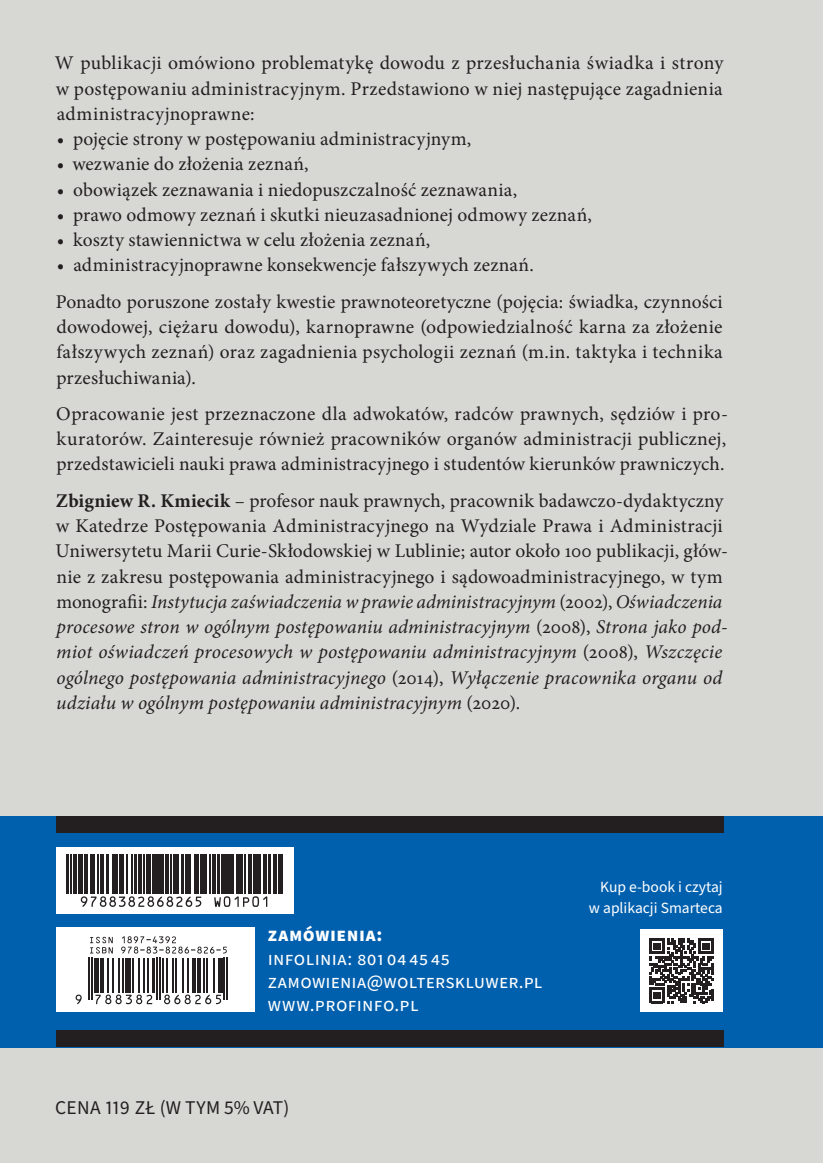
<style>
.page{position:relative;width:823px;height:1163px;background:#fff}
.page>*{position:absolute;margin:0;border:0;box-sizing:border-box;transform-origin:0 0}
.t1{font:19.4px/25.2px "Minion Pro";letter-spacing:.01em;color:#231f20;text-align:justify}
.t2{font:19.4px/23.4px "Source Sans Pro";letter-spacing:.02em;color:#fff}
.t3{font:19.4px "Source Sans Pro";letter-spacing:.01em;color:#231f20}
.t4{font:700 19.4px "Source Sans Pro";letter-spacing:.03em;color:#fff}
.t5{font:15.6px/21.4px "Source Sans Pro";color:#fff;text-align:right}
.s1{font-weight:700}
.s2{font-style:italic}
</style>
<div class="page">
<div style="left:0;top:0;width:821px;height:1162px;background:#d7d7d3"></div>
<div style="left:810px;top:0;width:12px;height:1162px;background:#d7d7d3"></div>
<div style="left:0;top:815px;width:822px;height:232px;background:#0160ae"></div>
<hr style="left:822px;top:815px;width:1px;height:232px;background:#0160ae">
<div style="left:56px;top:1030px;width:667px;height:17px;background:#231f20"></div>
<div style="left:56px;top:815px;width:667px;height:17px;background:#231f20"></div>
<svg style="left:56px;top:847px;width:237px;height:66px;background:#c6c5c5"></svg>
<hr style="left:67px;top:854px;width:2px;height:39px;background:#231f20">
<hr style="left:70px;top:854px;width:1px;height:39px;background:#231f20">
<hr style="left:73px;top:854px;width:3px;height:39px;background:#231f20">
<hr style="left:79px;top:854px;width:4px;height:39px;background:#231f20">
<hr style="left:84px;top:854px;width:1px;height:39px;background:#231f20">
<hr style="left:86px;top:854px;width:1px;height:39px;background:#231f20">
<div style="left:90px;top:854px;width:5px;height:39px;background:#231f20"></div>
<hr style="left:97px;top:854px;width:1px;height:39px;background:#231f20">
<hr style="left:100px;top:854px;width:1px;height:39px;background:#231f20">
<hr style="left:102px;top:854px;width:1px;height:39px;background:#231f20">
<hr style="left:107px;top:854px;width:2px;height:39px;background:#231f20">
<hr style="left:112px;top:854px;width:1px;height:39px;background:#231f20">
<hr style="left:114px;top:854px;width:3px;height:39px;background:#231f20">
<hr style="left:120px;top:854px;width:2px;height:39px;background:#231f20">
<hr style="left:123px;top:854px;width:1px;height:39px;background:#231f20">
<hr style="left:126px;top:854px;width:1px;height:39px;background:#231f20">
<hr style="left:131px;top:854px;width:1px;height:39px;background:#231f20">
<hr style="left:135px;top:854px;width:2px;height:39px;background:#231f20">
<hr style="left:138px;top:854px;width:3px;height:39px;background:#231f20">
<hr style="left:143px;top:854px;width:1px;height:39px;background:#231f20">
<hr style="left:146px;top:854px;width:3px;height:39px;background:#231f20">
<hr style="left:150px;top:854px;width:1px;height:39px;background:#231f20">
<hr style="left:152px;top:854px;width:4px;height:39px;background:#231f20">
<hr style="left:157px;top:854px;width:3px;height:39px;background:#231f20">
<hr style="left:162px;top:854px;width:2px;height:39px;background:#231f20">
<hr style="left:165px;top:854px;width:3px;height:39px;background:#231f20">
<hr style="left:170px;top:854px;width:1px;height:39px;background:#231f20">
<hr style="left:173px;top:854px;width:3px;height:39px;background:#231f20">
<hr style="left:177px;top:854px;width:2px;height:39px;background:#231f20">
<hr style="left:181px;top:854px;width:2px;height:39px;background:#231f20">
<hr style="left:185px;top:854px;width:3px;height:39px;background:#231f20">
<hr style="left:190px;top:854px;width:1px;height:39px;background:#231f20">
<hr style="left:194px;top:854px;width:2px;height:39px;background:#231f20">
<hr style="left:197px;top:854px;width:1px;height:39px;background:#231f20">
<hr style="left:200px;top:854px;width:4px;height:39px;background:#231f20">
<hr style="left:205px;top:854px;width:2px;height:39px;background:#231f20">
<hr style="left:209px;top:854px;width:1px;height:39px;background:#231f20">
<hr style="left:212px;top:854px;width:3px;height:39px;background:#231f20">
<hr style="left:218px;top:854px;width:2px;height:39px;background:#231f20">
<hr style="left:221px;top:854px;width:3px;height:39px;background:#231f20">
<hr style="left:225px;top:854px;width:3px;height:39px;background:#231f20">
<hr style="left:229px;top:854px;width:3px;height:39px;background:#231f20">
<hr style="left:233px;top:854px;width:1px;height:39px;background:#231f20">
<hr style="left:236px;top:854px;width:3px;height:39px;background:#231f20">
<hr style="left:240px;top:854px;width:2px;height:39px;background:#231f20">
<hr style="left:244px;top:854px;width:2px;height:39px;background:#231f20">
<hr style="left:248px;top:854px;width:3px;height:39px;background:#231f20">
<hr style="left:253px;top:854px;width:2px;height:39px;background:#231f20">
<div style="left:256px;top:854px;width:5px;height:39px;background:#231f20"></div>
<hr style="left:263px;top:854px;width:1px;height:39px;background:#231f20">
<hr style="left:265px;top:854px;width:1px;height:39px;background:#231f20">
<hr style="left:268px;top:854px;width:2px;height:39px;background:#231f20">
<hr style="left:274px;top:854px;width:3px;height:39px;background:#231f20">
<hr style="left:278px;top:854px;width:1px;height:39px;background:#231f20">
<hr style="left:280px;top:854px;width:2px;height:39px;background:#231f20">
<svg style="left:81px;top:896px;width:120px;height:10px"></svg>
<svg style="left:214px;top:896px;width:53px;height:10px"></svg>
<div style="left:639px;top:929px;width:83px;height:82px;background:#fff"></div>
<svg style="left:649px;top:938px;width:64px;height:65px"></svg>
<div style="left:56px;top:927px;width:198px;height:84px;background:#fff"></div>
<svg style="left:76px;top:994px;width:6px;height:9px"></svg>
<hr style="left:88px;top:957px;width:2px;height:42px;background:#231f20">
<hr style="left:91px;top:957px;width:2px;height:42px;background:#231f20">
<div style="left:94px;top:957px;width:5px;height:35px;background:#231f20"></div>
<hr style="left:100px;top:957px;width:3px;height:35px;background:#231f20">
<hr style="left:108px;top:957px;width:1px;height:35px;background:#231f20">
<hr style="left:112px;top:957px;width:1px;height:35px;background:#231f20">
<hr style="left:118px;top:957px;width:1px;height:35px;background:#231f20">
<hr style="left:122px;top:957px;width:2px;height:35px;background:#231f20">
<div style="left:125px;top:957px;width:6px;height:35px;background:#231f20"></div>
<hr style="left:132px;top:957px;width:2px;height:35px;background:#231f20">
<hr style="left:138px;top:957px;width:2px;height:35px;background:#231f20">
<hr style="left:143px;top:957px;width:1px;height:35px;background:#231f20">
<svg style="left:95px;top:994px;width:57px;height:10px"></svg>
<hr style="left:147px;top:957px;width:2px;height:35px;background:#231f20">
<hr style="left:152px;top:957px;width:2px;height:35px;background:#231f20">
<hr style="left:156px;top:957px;width:1px;height:42px;background:#231f20">
<hr style="left:159px;top:957px;width:1px;height:42px;background:#231f20">
<hr style="left:162px;top:957px;width:1px;height:35px;background:#231f20">
<hr style="left:166px;top:957px;width:2px;height:35px;background:#231f20">
<hr style="left:172px;top:957px;width:2px;height:35px;background:#231f20">
<hr style="left:175px;top:957px;width:1px;height:35px;background:#231f20">
<hr style="left:182px;top:957px;width:2px;height:35px;background:#231f20">
<hr style="left:187px;top:957px;width:1px;height:35px;background:#231f20">
<hr style="left:193px;top:957px;width:3px;height:35px;background:#231f20">
<hr style="left:197px;top:957px;width:3px;height:35px;background:#231f20">
<hr style="left:203px;top:957px;width:1px;height:35px;background:#231f20">
<hr style="left:206px;top:957px;width:1px;height:35px;background:#231f20">
<svg style="left:164px;top:994px;width:57px;height:10px"></svg>
<hr style="left:213px;top:957px;width:2px;height:35px;background:#231f20">
<hr style="left:218px;top:957px;width:4px;height:35px;background:#231f20">
<hr style="left:223px;top:957px;width:2px;height:42px;background:#231f20">
<hr style="left:226px;top:957px;width:2px;height:42px;background:#231f20">
<svg style="left:90px;top:936px;width:23px;height:17px"></svg>
<svg style="left:121px;top:936px;width:106px;height:17px"></svg>
<p class="t1" style="left:55px;top:51px;width:669px">W publikacji omówiono problematykę dowodu z przesłuchania świadka i strony w postępowaniu administracyjnym. Przedstawiono w niej następujące zagadnienia administracyjnoprawne:</p>
<p class="t1" style="left:57px;top:126px;width:416px">• pojęcie strony w postępowaniu administracyjnym,</p>
<p class="t1" style="left:57px;top:152px;width:253px">• wezwanie do złożenia zeznań,</p>
<p class="t1" style="left:57px;top:177px;width:461px">• obowiązek zeznawania i niedopuszczalność zeznawania,</p>
<p class="t1" style="left:57px;top:202px;width:536px">• prawo odmowy zeznań i skutki nieuzasadnionej odmowy zeznań,</p>
<p class="t1" style="left:57px;top:227px;width:375px">• koszty stawiennictwa w celu złożenia zeznań,</p>
<p class="t1" style="left:56px;top:247px;width:668px;line-height:36.2px">• administracyjnoprawne konsekwencje fałszywych zeznań.<br>Ponadto poruszone zostały kwestie prawnoteoretyczne (pojęcia: świadka, czynności</p>
<p class="t1" style="left:56px;top:314px;width:667px">dowodowej, ciężaru dowodu), karnoprawne (odpowiedzialność karna za złożenie fałszywych zeznań) oraz zagadnienia psychologii zeznań (m.in. taktyka i technika przesłuchiwania).</p>
<p class="t1" style="left:56px;top:401px;width:672px">Opracowanie jest przeznaczone dla adwokatów, radców prawnych, sędziów i pro&shy;kuratorów. Zainteresuje również pracowników organów administracji publicznej, przedstawicieli nauki prawa administracyjnego i studentów kierunków prawniczych.</p>
<p class="t1" style="left:55px;top:488px;width:673px;text-align:left"><span class="s1">Zbigniew R. Kmiecik</span> – profesor nauk prawnych, pracownik badawczo-dydaktyczny w Katedrze Postępowania Administracyjnego na Wydziale Prawa i Administracji Uniwersytetu Marii Curie-Skłodowskiej w Lublinie; autor około 100 publikacji, głów&shy;nie z zakresu postępowania administracyjnego i sądowoadministracyjnego, w tym monografii: <span class="s2">Instytucja zaświadczenia w prawie administracyjnym</span> (2002), <span class="s2">Oświadczenia procesowe stron w ogólnym postępowaniu administracyjnym</span> (2008), <span class="s2">Strona jako pod&shy;miot oświadczeń procesowych w postępowaniu administracyjnym</span> (2008), <span class="s2">Wszczęcie ogólnego postępowania administracyjnego</span> (2014), <span class="s2">Wyłączenie pracownika organu od udziału w ogólnym postępowaniu administracyjnym</span> (2020).</p>
<p class="t4" style="left:268px;top:921px;width:116px">zamówienia:</p>
<p class="t2" style="left:268px;top:946px;width:276px">infolinia: 801 04 45 45 zamowienia@wolterskluwer.pl www.profinfo.pl</p>
<p class="t3" style="left:55px;top:1094px;width:236px">CENA 119 ZŁ (W TYM 5% VAT)</p>
<p class="t5" style="left:588px;top:876px;width:135px">Kup e-book i czytaj w aplikacji Smarteca</p>
</div>
